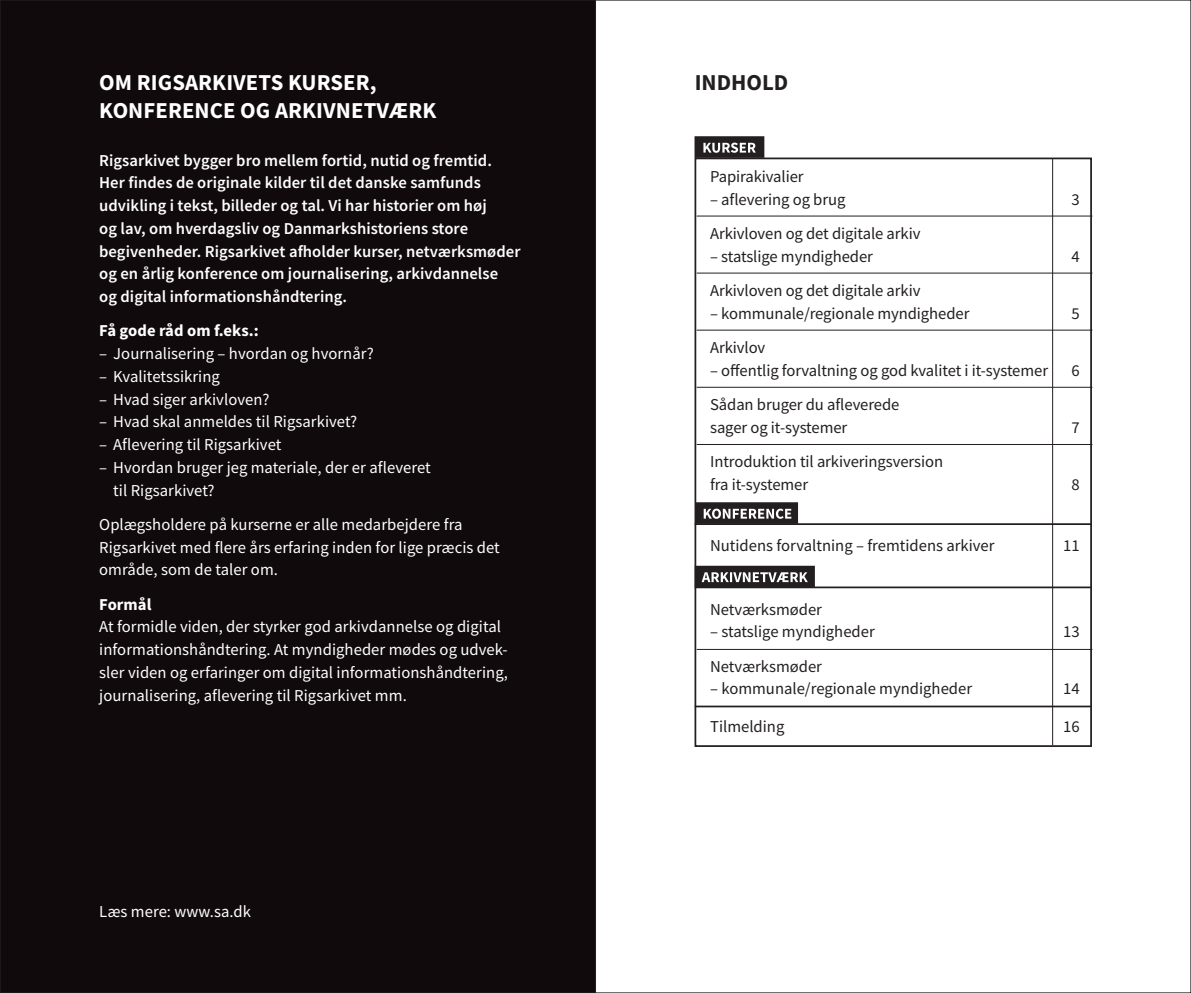
<style>
.page{position:relative;width:1191px;height:993px;background:#fff}
.page>*{position:absolute;margin:0;border:0;box-sizing:border-box;transform-origin:0 0}
.Ny_rubrik{font:700 22.75px "Source Sans Pro";letter-spacing:.005em;color:#fff}
.Ny_rubrik-2{font:700 22.75px "Source Sans Pro";color:#231f20}
.Brød{font:16.62px/22.8px "Source Sans Pro";letter-spacing:.005em;color:#fff}
.manchet{font:16.62px/22.8px "Source Sans Pro";letter-spacing:-.005em;color:#231f20}
.Brød-2{font:600 16.62px/22.8px "Source Sans Pro";letter-spacing:.005em;color:#fff}
.Brød-3{font:700 16.62px "Source Sans Pro";letter-spacing:.005em;color:#fff}
</style>
<div class="page">
<div style="left:0;top:0;width:595px;height:992px;background:#110a0c"></div>
<div style="left:694px;top:157px;width:398px;height:589px;border:2px solid #231f20"></div>
<svg style="left:694px;top:136px;width:70px;height:22px;background:#4f4c4d"></svg>
<svg style="left:695px;top:502px;width:103px;height:21px;background:#535051"></svg>
<svg style="left:694px;top:565px;width:121px;height:21px;background:#595657"></svg>
<hr style="left:694px;top:523px;width:397px;height:2px;background:#231f20">
<hr style="left:696px;top:216px;width:396px;height:1px;background:#231f20">
<hr style="left:696px;top:273px;width:396px;height:1px;background:#231f20">
<hr style="left:696px;top:330px;width:396px;height:1px;background:#231f20">
<hr style="left:1052px;top:158px;width:1px;height:587px;background:#231f20">
<hr style="left:696px;top:387px;width:396px;height:1px;background:#231f20">
<hr style="left:696px;top:444px;width:396px;height:1px;background:#231f20">
<hr style="left:696px;top:649px;width:396px;height:1px;background:#231f20">
<hr style="left:694px;top:586px;width:397px;height:2px;background:#231f20">
<hr style="left:694px;top:705px;width:397px;height:2px;background:#231f20">
<p class="Ny_rubrik" style="left:99px;top:67px;width:279px">OM RIGSARKIVETS KURSER,</p>
<p class="Ny_rubrik" style="left:99px;top:95px;width:339px">KONFERENCE OG ARKIVNETVÆRK</p>
<p class="Brød-2" style="left:99px;top:148px;width:394px">Rigsarkivet bygger bro mellem fortid, nutid og fremtid.<br>Her findes de originale kilder til det danske samfunds udvikling i tekst, billeder og tal. Vi har historier om høj</p>
<p class="Brød-2" style="left:99px;top:217px;width:370px">og lav, om hverdagsliv og Danmarkshistoriens store</p>
<p class="Brød-2" style="left:99px;top:239px;width:423px">begivenheder. Rigsarkivet afholder kurser, netværksmøder</p>
<p class="Brød-2" style="left:99px;top:262px;width:400px">og en årlig konference om journalisering, arkivdannelse</p>
<p class="Brød-2" style="left:99px;top:285px;width:249px">og digital informationshåndtering.</p>
<p class="Brød-3" style="left:99px;top:319px;width:161px">Få gode råd om f.eks.:</p>
<p class="Brød" style="left:99px;top:342px;width:276px">– Journalisering – hvordan og hvornår?</p>
<p class="Brød" style="left:99px;top:365px;width:122px">– Kvalitetssikring</p>
<p class="Brød" style="left:99px;top:387px;width:172px">– Hvad siger arkivloven?</p>
<p class="Brød" style="left:99px;top:410px;width:260px">– Hvad skal anmeldes til Rigsarkivet?</p>
<p class="Brød" style="left:99px;top:433px;width:184px">– Aflevering til Rigsarkivet</p>
<p class="Brød" style="left:99px;top:456px;width:333px">– Hvordan bruger jeg materiale, der er afleveret</p>
<p class="Brød" style="left:113px;top:478px;width:103px">til Rigsarkivet?</p>
<p class="Brød" style="left:99px;top:512px;width:402px">Oplægsholdere på kurserne er alle medarbejdere fra<br>Rigsarkivet med flere års erfaring inden for lige præcis det</p>
<p class="Brød" style="left:99px;top:558px;width:180px">område, som de taler om.</p>
<p class="Brød-3" style="left:99px;top:592px;width:54px">Formål</p>
<p class="Brød" style="left:99px;top:615px;width:403px">At formidle viden, der styrker god arkivdannelse og digital</p>
<p class="Brød" style="left:99px;top:638px;width:410px">informationshåndtering. At myndigheder mødes og udvek-</p>
<p class="Brød" style="left:99px;top:660px;width:410px">sler viden og erfaringer om digital informationshåndtering,</p>
<p class="Brød" style="left:99px;top:683px;width:309px">journalisering, aflevering til Rigsarkivet mm.</p>
<p class="Brød" style="left:99px;top:900px;width:153px">Læs mere: www.sa.dk</p>
<p class="Ny_rubrik-2" style="left:694px;top:67px;width:95px">INDHOLD</p>
<p class="manchet" style="left:710px;top:165px;width:95px">Papirakivalier</p>
<p class="manchet" style="left:710px;top:188px;width:137px">– aflevering og brug</p>
<p class="manchet" style="left:1071px;top:188px;width:10px">3</p>
<p class="manchet" style="left:710px;top:222px;width:212px">Arkivloven og det digitale arkiv</p>
<p class="manchet" style="left:710px;top:245px;width:164px">– statslige myndigheder</p>
<p class="manchet" style="left:1071px;top:245px;width:10px">4</p>
<p class="manchet" style="left:710px;top:279px;width:212px">Arkivloven og det digitale arkiv</p>
<p class="manchet" style="left:710px;top:302px;width:261px">– kommunale/regionale myndigheder</p>
<p class="manchet" style="left:1071px;top:302px;width:10px">5</p>
<p class="manchet" style="left:710px;top:336px;width:57px">Arkivlov</p>
<p class="manchet" style="left:710px;top:359px;width:339px">– offentlig forvaltning og god kvalitet i it-systemer</p>
<p class="manchet" style="left:1071px;top:359px;width:10px">6</p>
<p class="manchet" style="left:710px;top:393px;width:191px">Sådan bruger du afleverede sager og it-systemer</p>
<p class="manchet" style="left:1071px;top:416px;width:10px">7</p>
<p class="manchet" style="left:710px;top:450px;width:234px">Introduktion til arkiveringsversion fra it-systemer</p>
<p class="manchet" style="left:1071px;top:472px;width:10px">8</p>
<p class="manchet" style="left:710px;top:533px;width:286px">Nutidens forvaltning – fremtidens arkiver</p>
<p class="manchet" style="left:1063px;top:533px;width:18px">11</p>
<p class="manchet" style="left:710px;top:597px;width:113px">Netværksmøder</p>
<p class="manchet" style="left:710px;top:620px;width:166px">– statslige myndigheder</p>
<p class="manchet" style="left:1063px;top:620px;width:18px">13</p>
<p class="manchet" style="left:710px;top:654px;width:113px">Netværksmøder</p>
<p class="manchet" style="left:710px;top:677px;width:263px">– kommunale/regionale myndigheder</p>
<p class="manchet" style="left:1063px;top:677px;width:18px">14</p>
<p class="manchet" style="left:710px;top:715px;width:76px">Tilmelding</p>
<p class="manchet" style="left:1063px;top:715px;width:18px">16</p>
</div>
